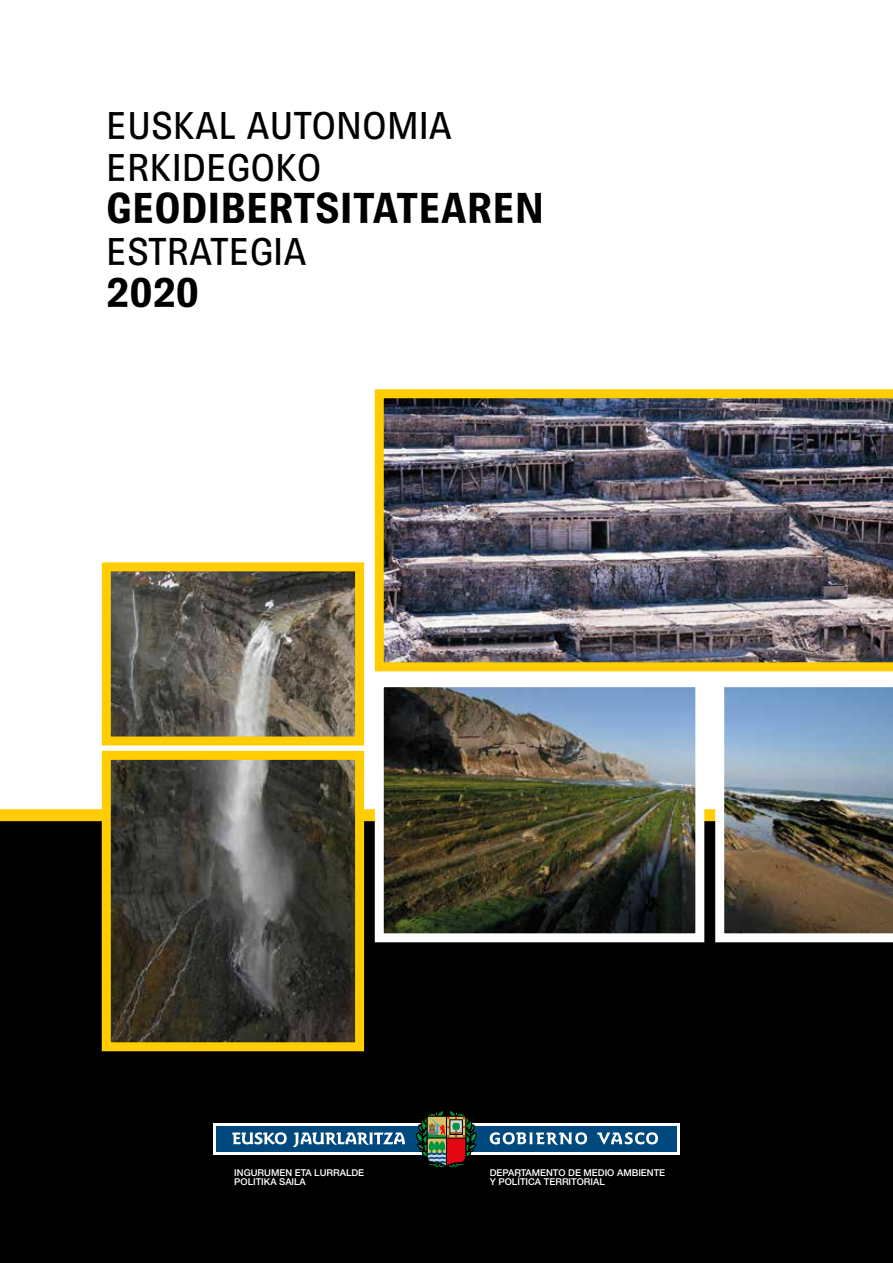
<style>
.page{position:relative;width:893px;height:1263px;background:#fff}
.page>*{position:absolute;margin:0;border:0;box-sizing:border-box;transform-origin:0 0}
.t1{font:700 43.5px "Brown";color:#000}
.t2{font:700 42px "Brown";color:#000}
.t3{font:39px/42px "Brown";color:#000}
.t4{font:500 9.45px/9.4px "Helvetica Neue";color:#fff}
</style>
<div class="page">
<div style="left:0;top:815px;width:893px;height:448px;background:#000"></div>
<div style="left:0;top:809px;width:893px;height:12px;background:#ffcd00"></div>
<img style="left:375px;top:389px;width:518px;height:282px">
<img style="left:370px;top:687px;width:523px;height:256px">
<svg style="left:97px;top:562px;width:272px;height:490px;background:#6b6241"></svg>
<svg style="left:213px;top:1123px;width:467px;height:31px;background:#d7e2eb"></svg>
<div style="left:216px;top:1126px;width:461px;height:25px;background:#00497f"></div>
<svg style="left:232px;top:1132px;width:55px;height:12px"></svg>
<svg style="left:293px;top:1132px;width:112px;height:15px"></svg>
<svg style="left:490px;top:1132px;width:97px;height:13px"></svg>
<svg style="left:597px;top:1132px;width:61px;height:12px"></svg>
<svg style="left:416px;top:1111px;width:61px;height:57px"></svg>
<h3 class="t3" style="left:106px;top:105px;width:347px">EUSKAL AUTONOMIA<br>ERKIDEGOKO</h3>
<h1 class="t1" style="left:106px;top:184px;width:439px">GEODIBERTSITATEAREN</h1>
<h3 class="t3" style="left:106px;top:231px;width:202px">ESTRATEGIA</h3>
<h2 class="t2" style="left:106px;top:269px;width:94px">2020</h2>
<p class="t4" style="left:234px;top:1167px;width:131px">INGURUMEN ETA LURRALDE<br>POLITIKA SAILA</p>
<p class="t4" style="left:490px;top:1167px;width:177px">DEPARTAMENTO DE MEDIO AMBIENTE<br>Y POLÍTICA TERRITORIAL</p>
</div>
